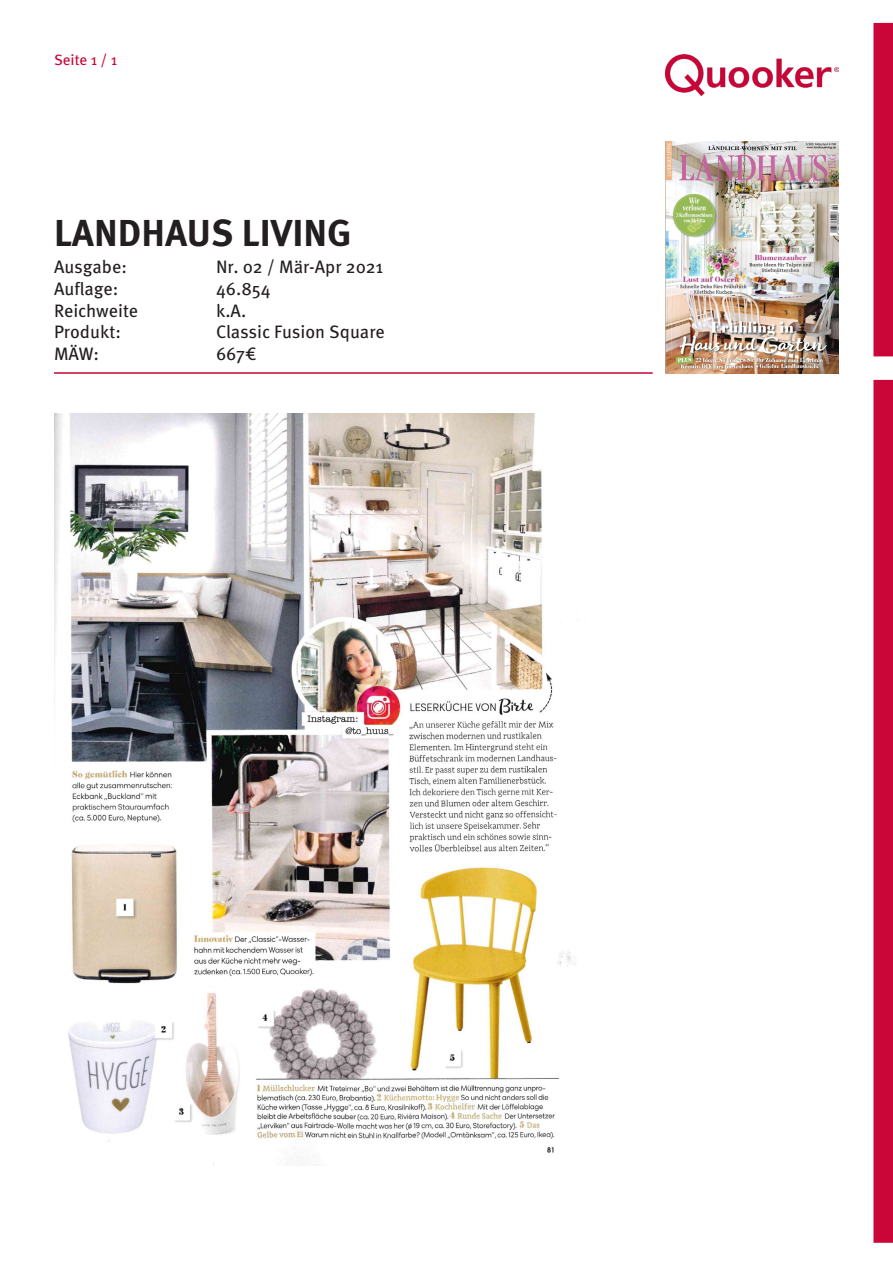
<style>
.page{position:relative;width:893px;height:1263px;background:#fff}
.page>*{position:absolute;margin:0;border:0;box-sizing:border-box;transform-origin:0 0}
.t1{font:700 37.5px "Meta OT";color:#231f20}
.t2{font:18px "Meta OT";color:#231f20}
.t3{font:15px "Meta OT";color:#c90437}
</style>
<div class="page">
<img style="left:665px;top:141px;width:174px;height:233px">
<img style="left:666px;top:54px;width:173px;height:42px">
<hr style="left:54px;top:372px;width:599px;height:2px;background:#ca0537">
<div style="left:873px;top:23px;width:20px;height:333px;background:#ca0537"></div>
<svg style="left:873px;top:380px;width:20px;height:863px"></svg>
<img style="left:54px;top:414px;width:521px;height:751px">
<p class="t3" style="left:54px;top:51px;width:65px">Seite 1 / 1</p>
<p class="t1" style="left:54px;top:209px;width:299px">LANDHAUS LIVING</p>
<p class="t2" style="left:54px;top:256px;width:75px">Ausgabe:</p>
<p class="t2" style="left:216px;top:256px;width:169px">Nr. 02 / Mär-Apr 2021</p>
<p class="t2" style="left:54px;top:277px;width:66px">Auflage:</p>
<p class="t2" style="left:216px;top:277px;width:56px">46.854</p>
<p class="t2" style="left:54px;top:299px;width:86px">Reichweite</p>
<p class="t2" style="left:216px;top:299px;width:32px">k.A.</p>
<p class="t2" style="left:54px;top:321px;width:68px">Produkt:</p>
<p class="t2" style="left:216px;top:321px;width:170px">Classic Fusion Square</p>
<p class="t2" style="left:54px;top:342px;width:47px">MÄW:</p>
<p class="t2" style="left:216px;top:342px;width:42px">667€</p>
</div>
